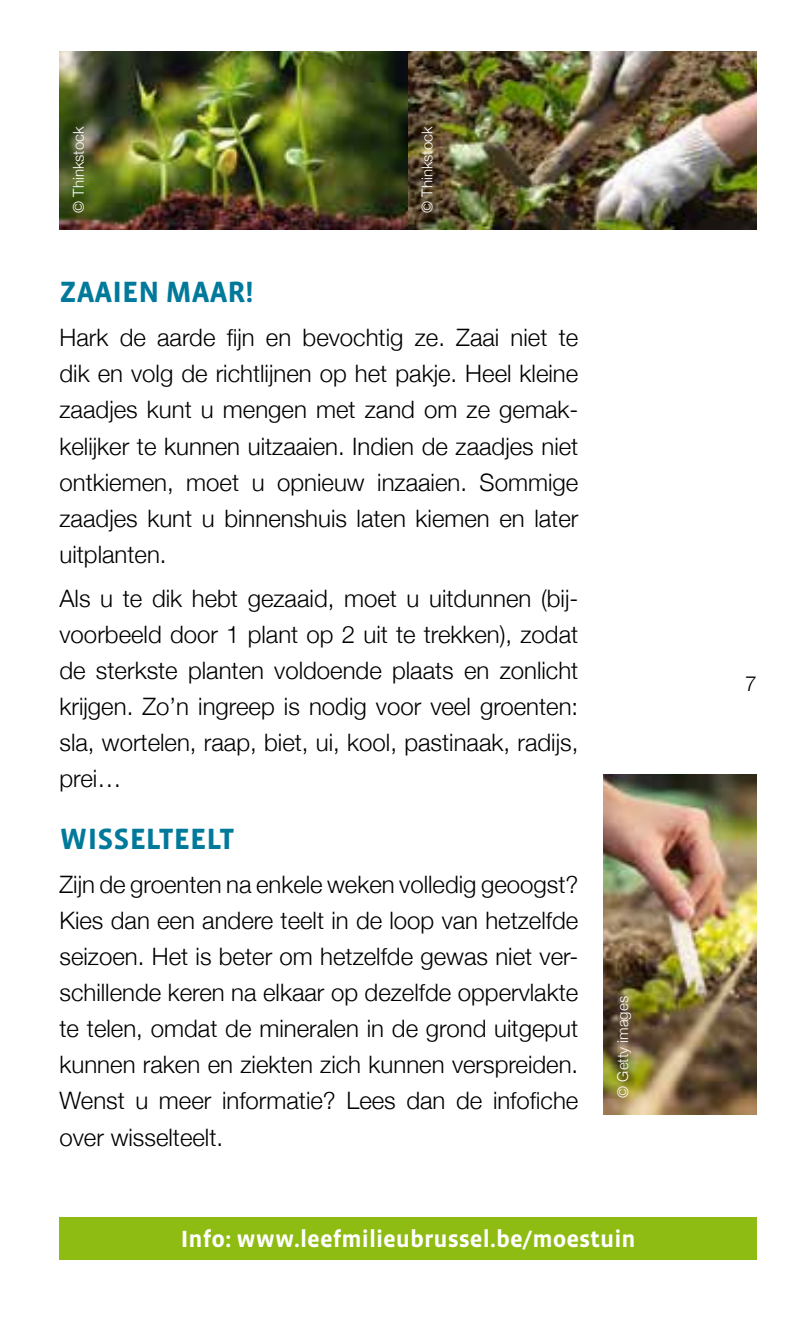
<style>
.page{position:relative;width:808px;height:1319px;background:#fff}
.page>*{position:absolute;margin:0;border:0;box-sizing:border-box;transform-origin:0 0}
.t1{font:700 30px "Vista Sans";color:#00799a}
.t2{font:300 24px/36px "Helvetica Neue";color:#000;text-align:justify}
.t3{font:700 24px "Vista Sans";color:#fff}
.t4{font:300 21px "Helvetica Neue";color:#000}
.t5{font:300 15px "Helvetica Neue";color:#fff}
</style>
<div class="page">
<img style="left:604px;top:774px;width:153px;height:340px">
<img style="left:60px;top:51px;width:697px;height:179px">
<div style="left:60px;top:1216px;width:697px;height:43px;background:#8fbc13"></div>
<p class="t5" style="left:69px;top:213px;width:88px;rotate:-90deg">© Thinkstock</p>
<p class="t5" style="left:418px;top:213px;width:88px;rotate:-90deg">© Thinkstock</p>
<p class="t1" style="left:60px;top:276px;width:195px">zaaien maar!</p>
<p class="t2" style="left:60px;top:319px;width:520px">Hark de aarde fijn en bevochtig ze. Zaai niet te dik en volg de richtlijnen op het pakje. Heel kleine zaadjes kunt u mengen met zand om ze gemak&shy;kelijker te kunnen uitzaaien. Indien de zaadjes niet ontkiemen, moet u opnieuw inzaaien. Sommige zaadjes kunt u binnenshuis laten kiemen en later uitplanten.</p>
<p class="t2" style="left:60px;top:580px;width:520px">Als u te dik hebt gezaaid, moet u uitdunnen (bij&shy;voorbeeld door 1 plant op 2 uit te trekken), zodat de sterkste planten voldoende plaats en zonlicht krijgen. Zo’n ingreep is nodig voor veel groenten: sla, wortelen, raap, biet, ui, kool, pastinaak, radijs, prei…</p>
<p class="t1" style="left:60px;top:823px;width:176px">wisselteelt</p>
<p class="t2" style="left:60px;top:866px;width:520px">Zijn de groenten na enkele weken volledig geoogst?<br>Kies dan een andere teelt in de loop van hetzelfde seizoen. Het is beter om hetzelfde gewas niet ver&shy;schillende keren na elkaar op dezelfde oppervlakte te telen, omdat de mineralen in de grond uitgeput kunnen raken en ziekten zich kunnen verspreiden.<br>Wenst u meer informatie? Lees dan de infofiche over wisselteelt.</p>
<p class="t5" style="left:614px;top:1097px;width:103px;rotate:-90deg">© Getty images</p>
<p class="t3" style="left:181px;top:1226px;width:456px">I nfo: www.leefmilieubrussel.be/moestuin</p>
<p class="t4" style="left:745px;top:670px;width:13px">7</p>
</div>
